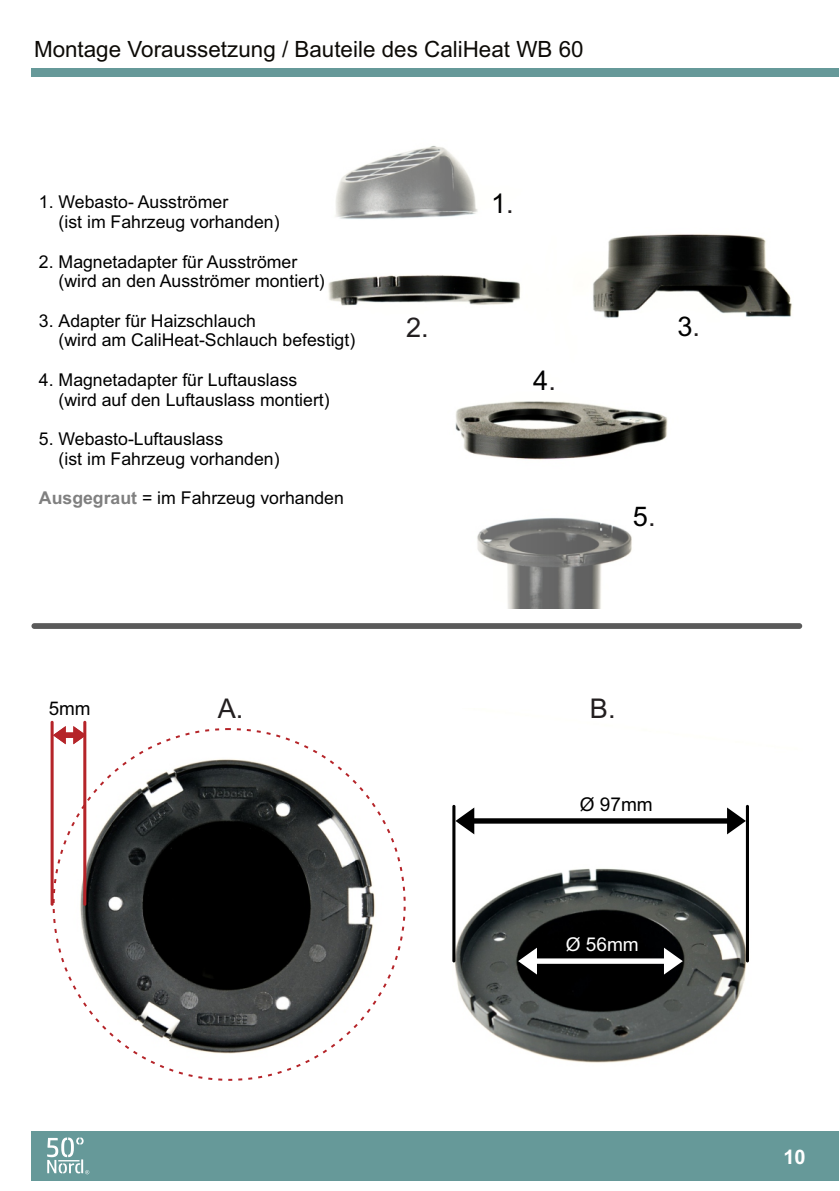
<style>
.page{position:relative;width:840px;height:1191px;background:#fff}
.page>*{position:absolute;margin:0;border:0;box-sizing:border-box;transform-origin:0 0}
.t1{font:27.2px "Arial";color:#000}
.t2{font:27.2px "Arial";color:#231f20}
.t3{font:22.4px "Arial";color:#0c0a06}
.t4{font:700 20px "Arial";color:#fff}
.t5{font:19px "Arial";color:#000}
.t6{font:19px "Arial";color:#fff}
.t7{font:18.8px "Arial";color:#000}
.t8{font:17.6px/19.8px "Arial";color:#000}
.s1{font-weight:700;color:#808080}
.s2{color:#231f20}
</style>
<div class="page">
<img style="left:50px;top:720px;width:356px;height:346px">
<img style="left:453px;top:804px;width:296px;height:259px">
<img style="left:335px;top:145px;width:297px;height:463px">
<img style="left:328px;top:227px;width:464px;height:256px">
<div style="left:31px;top:623px;width:770px;height:6px;background:#5a5a5a;border-radius:3px"></div>
<hr style="left:452px;top:805px;width:3px;height:157px;background:#000;border-radius:2px">
<svg style="left:455px;top:807px;width:290px;height:27px"></svg>
<svg style="left:518px;top:947px;width:164px;height:27px"></svg>
<hr style="left:745px;top:805px;width:3px;height:157px;background:#000;border-radius:2px">
<div style="left:31px;top:69px;width:806px;height:8px;background:#699"></div>
<div style="left:31px;top:1131px;width:806px;height:49px;background:#699"></div>
<hr style="left:51px;top:721px;width:3px;height:184px;background:#b52429;border-radius:2px">
<svg style="left:53px;top:726px;width:30px;height:18px"></svg>
<hr style="left:83px;top:721px;width:3px;height:184px;background:#b52429;border-radius:2px">
<svg style="left:47px;top:1137px;width:42px;height:37px"></svg>
<p class="t3" style="left:34px;top:41px;width:551px">Montage Voraussetzung / Bauteile des CaliHeat WB 60</p>
<p class="t8" style="left:59px;top:194px;width:222px;text-indent:-20px">1. Webasto- Ausströmer<br>(ist im Fahrzeug vorhanden)</p>
<p class="t8" style="left:59px;top:253px;width:267px;text-indent:-20px">2. Magnetadapter für Ausströmer (wird an den Ausströmer montiert)</p>
<p class="t8" style="left:59px;top:312px;width:298px;text-indent:-20px">3. Adapter für Haizschlauch<br>(wird am CaliHeat-Schlauch befestigt)</p>
<p class="t8" style="left:59px;top:371px;width:272px;text-indent:-20px">4. Magnetadapter für Luftauslass (wird auf den Luftauslass montiert)</p>
<p class="t8" style="left:59px;top:430px;width:222px;text-indent:-20px">5. Webasto-Luftauslass<br>(ist im Fahrzeug vorhanden)</p>
<p class="t8" style="left:39px;top:490px;width:306px"><span class="s1">Ausgegraut</span> = im Fahrzeug vorhanden</p>
<h1 class="t2" style="left:406px;top:317px;width:24px">2.</h1>
<h1 class="t1" style="left:490px;top:193px;width:24px">1<span class="s2">.</span></h1>
<h1 class="t1" style="left:533px;top:370px;width:24px">4<span class="s2">.</span></h1>
<h1 class="t1" style="left:677px;top:316px;width:24px">3<span class="s2">.</span></h1>
<h1 class="t1" style="left:632px;top:506px;width:24px">5<span class="s2">.</span></h1>
<p class="t7" style="left:49px;top:701px;width:43px">5mm</p>
<h1 class="t2" style="left:218px;top:698px;width:27px">A.</h1>
<h1 class="t2" style="left:589px;top:698px;width:27px">B.</h1>
<p class="t5" style="left:579px;top:797px;width:74px">Ø 97mm</p>
<p class="t6" style="left:565px;top:937px;width:74px">Ø 56mm</p>
<p class="t4" style="left:783px;top:1149px;width:24px">10</p>
</div>
